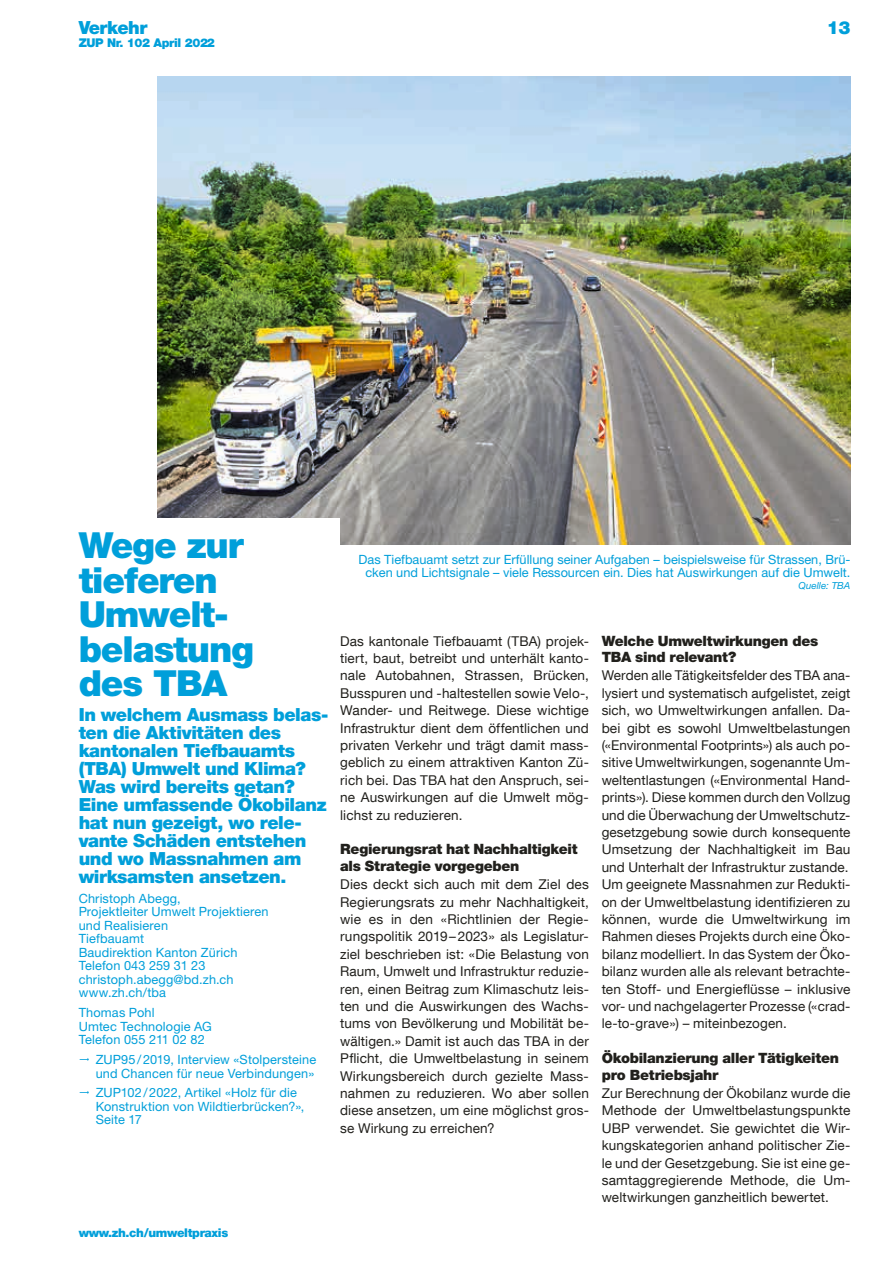
<style>
.page{position:relative;width:893px;height:1263px;background:#fff}
.page>*{position:absolute;margin:0;border:0;box-sizing:border-box;transform-origin:0 0}
._24_23_Haupt-Titel{font:900 36px/34.5px "Helvetica Neue LT Std";letter-spacing:-.03em;color:#009fda}
._12_12_Lead{font:900 18px/18px "Helvetica Neue LT Com";letter-spacing:-.025em;color:#009fda}
.t1{font:900 14.25px/16.4px "Helvetica Neue LT Std";letter-spacing:-.015em;color:#21201c}
._9_11_6_Grundtext{font:13.5px/17.4px "Helvetica Neue LT Com";letter-spacing:.01em;color:#21201c;text-align:justify}
._8_5_9_Autor__VOR__1{font:12.75px/13.5px "Helvetica Neue LT Std";letter-spacing:.01em;color:#009fda}
._8_5_9_Legende_CYAN{font:12.75px/13.5px "Helvetica Neue LT Std";color:#009fda;text-align:center}
.t2{font:900 12px "Helvetica Neue LT Com";letter-spacing:-.03em;color:#009fda}
._6_5_7_5_Quelle_CYAN{font:italic 9.75px "Helvetica Neue LT Std";color:#009fda}
</style>
<div class="page">
<img style="left:157px;top:77px;width:693px;height:467px">
<div style="left:79px;top:518px;width:261px;height:343px;background:#fff"></div>
<h2 class="_12_12_Lead" style="left:79px;top:19px;width:70px">Verkehr</h2>
<p class="t2" style="left:79px;top:35px;width:138px">ZUP Nr. 102 April 2022</p>
<h2 class="_12_12_Lead" style="left:827px;top:19px;width:25px">13</h2>
<h1 class="_24_23_Haupt-Titel" style="left:79px;top:528px;width:177px">Wege zur tieferen<br>Umwelt&shy;belastung des TBA</h1>
<h2 class="_12_12_Lead" style="left:79px;top:705px;width:251px">In welchem Ausmass belas&shy;ten die Aktivitäten des kantonalen Tiefbauamts (TBA) Umwelt und Klima?<br>Was wird bereits getan?<br>Eine umfassende Ökobilanz hat nun gezeigt, wo rele&shy;vante Schäden entstehen und wo Massnahmen am wirksamsten ansetzen.</h2>
<p class="_8_5_9_Autor__VOR__1" style="left:79px;top:891px;width:192px">Christoph Abegg,<br>Projektleiter Umwelt Projektieren und Realisieren<br>Tiefbauamt<br>Baudirektion Kanton Zürich<br>Telefon 043 259 31 23 christoph.abegg@bd.zh.ch www.zh.ch/tba</p>
<p class="_8_5_9_Autor__VOR__1" style="left:79px;top:1006px;width:135px">Thomas Pohl<br>Umtec Technologie AG<br>Telefon 055 211 02 82</p>
<p class="_8_5_9_Autor__VOR__1" style="left:96px;top:1052px;width:222px">ZUP95/2019, Interview «Stolpersteine und Chancen für neue Verbindungen»</p>
<p class="_8_5_9_Autor__VOR__1" style="left:96px;top:1086px;width:210px">ZUP102/2022, Artikel «Holz für die<br>Konstruktion von Wildtierbrücken?»,<br>Seite 17</p>
<p class="t2" style="left:79px;top:1226px;width:151px">www.zh.ch/umweltpraxis</p>
<p class="_8_5_9_Legende_CYAN" style="left:359px;top:552px;width:493px">Das Tiefbauamt setzt zur Erfüllung seiner Aufgaben – beispielsweise für Strassen, Brü&shy;cken und Lichtsignale – viele Ressourcen ein. Dies hat Auswirkungen auf die Umwelt.</p>
<p class="_6_5_7_5_Quelle_CYAN" style="left:799px;top:579px;width:53px">Quelle: TBA</p>
<p class="_9_11_6_Grundtext" style="left:340px;top:632px;width:250px">Das kantonale Tiefbauamt (TBA) projek&shy;tiert, baut, betreibt und unterhält kanto&shy;nale Autobahnen, Strassen, Brücken, Busspuren und -haltestellen sowie Velo-, Wander- und Reitwege. Diese wichtige Infrastruktur dient dem öffentlichen und privaten Verkehr und trägt damit mass&shy;geblich zu einem attraktiven Kanton Zü&shy;rich bei. Das TBA hat den Anspruch, sei&shy;ne Auswirkungen auf die Umwelt mög&shy;lichst zu reduzieren.</p>
<h3 class="t1" style="left:340px;top:841px;width:239px">Regierungsrat hat Nachhaltigkeit als Strategie vorgegeben</h3>
<p class="_9_11_6_Grundtext" style="left:340px;top:875px;width:250px">Dies deckt sich auch mit dem Ziel des Regierungsrats zu mehr Nachhaltigkeit, wie es in den «Richtlinien der Regie&shy;rungspolitik 2019–2023» als Legislatur&shy;ziel beschrieben ist: «Die Belastung von Raum, Umwelt und Infrastruktur reduzie&shy;ren, einen Beitrag zum Klimaschutz leis&shy;ten und die Auswirkungen des Wachs&shy;tums von Bevölkerung und Mobilität be&shy;wältigen.» Damit ist auch das TBA in der Pflicht, die Umweltbelastung in seinem Wirkungsbereich durch gezielte Mass&shy;nahmen zu reduzieren. Wo aber sollen diese ansetzen, um eine möglichst gros&shy;se Wirkung zu erreichen?</p>
<h3 class="t1" style="left:602px;top:632px;width:218px">Welche Umweltwirkungen des<br>TBA sind relevant?</h3>
<p class="_9_11_6_Grundtext" style="left:602px;top:666px;width:250px">Werden alle Tätigkeitsfelder des TBA ana&shy;lysiert und systematisch aufgelistet, zeigt sich, wo Umweltwirkungen anfallen. Da&shy;bei gibt es sowohl Umweltbelastungen («Environmental Footprints») als auch po&shy;sitive Umweltwirkungen, sogenannte Um&shy;weltentlastungen («Environmental Hand&shy;prints»). Diese kommen durch den Vollzug und die Überwachung der Umweltschutz&shy;gesetzgebung sowie durch konsequente Umsetzung der Nachhaltigkeit im Bau und Unterhalt der Infrastruktur zustande.</p>
<p class="_9_11_6_Grundtext" style="left:602px;top:875px;width:250px">Um geeignete Massnahmen zur Redukti&shy;on der Umweltbelastung identifizieren zu können, wurde die Umweltwirkung im Rahmen dieses Projekts durch eine Öko&shy;bilanz modelliert. In das System der Öko&shy;bilanz wurden alle als relevant betrachte&shy;ten Stoff- und Energieflüsse – inklusive vor- und nachgelagerter Prozesse («crad&shy;le-to-grave») – miteinbezogen.</p>
<h3 class="t1" style="left:602px;top:1050px;width:239px">Ökobilanzierung aller Tätigkeiten pro Betriebsjahr</h3>
<p class="_9_11_6_Grundtext" style="left:602px;top:1084px;width:250px">Zur Berechnung der Ökobilanz wurde die Methode der Umweltbelastungspunkte UBP verwendet. Sie gewichtet die Wir&shy;kungskategorien anhand politischer Zie&shy;le und der Gesetzgebung. Sie ist eine ge&shy;samtaggregierende Methode, die Um&shy;weltwirkungen ganzheitlich bewertet.</p>
</div>
